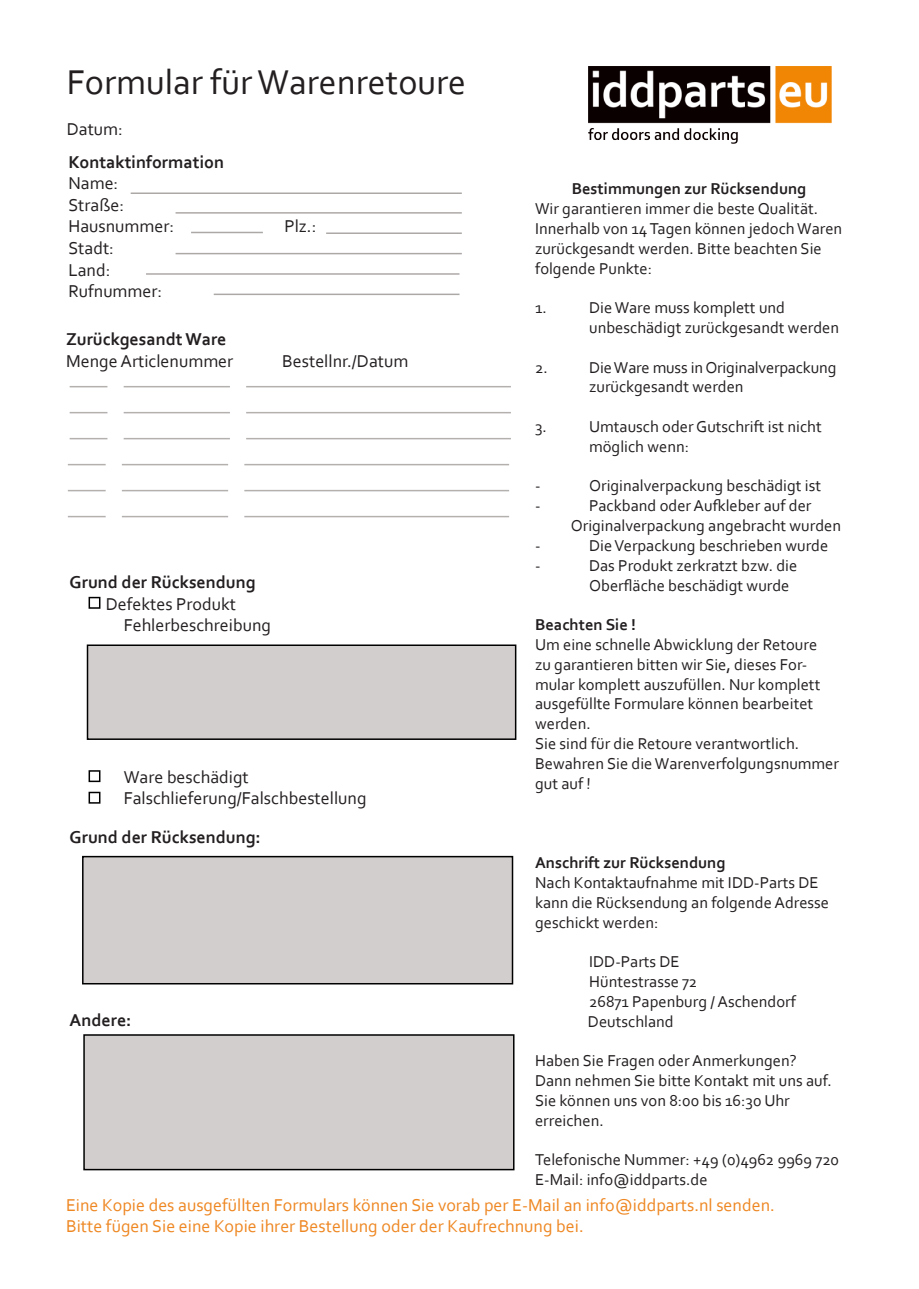
<style>
.page{position:relative;width:919px;height:1289px;background:#fff}
.page>*{position:absolute;margin:0;border:0;box-sizing:border-box;transform-origin:0 0}
.t1{font:36px "Corbel";color:#231f20}
.t2{font:18px/21.6px "Corbel";color:#231f20}
.t3{font:18px/21.6px "Corbel";color:#ee8722}
.t4{font:700 18px "Corbel";color:#231f20}
.t5{font:16.5px/19.8px "Corbel";color:#231f20}
.t6{font:700 16.5px "Corbel";color:#231f20}
</style>
<div class="page">
<img style="left:588px;top:67px;width:243px;height:77px">
<div style="left:82px;top:855px;width:431px;height:129px;background:#d2cecd;border:2px solid #000"></div>
<div style="left:83px;top:1034px;width:431px;height:136px;background:#d2cecd;border:2px solid #000"></div>
<hr style="left:131px;top:192px;width:331px;height:2px;background:#524a47">
<hr style="left:175px;top:212px;width:287px;height:2px;background:#524a47">
<hr style="left:326px;top:232px;width:136px;height:2px;background:#524a47">
<hr style="left:191px;top:232px;width:72px;height:1px;background:#524a47">
<hr style="left:175px;top:253px;width:287px;height:1px;background:#524a47">
<hr style="left:146px;top:273px;width:313px;height:2px;background:#524a47">
<hr style="left:214px;top:293px;width:245px;height:2px;background:#524a47">
<hr style="left:70px;top:386px;width:37px;height:1px;background:#625a57">
<hr style="left:124px;top:386px;width:106px;height:1px;background:#625a57">
<hr style="left:246px;top:386px;width:265px;height:1px;background:#625a57">
<hr style="left:70px;top:412px;width:37px;height:1px;background:#625a57">
<hr style="left:124px;top:412px;width:106px;height:1px;background:#625a57">
<hr style="left:246px;top:412px;width:265px;height:1px;background:#625a57">
<hr style="left:70px;top:438px;width:37px;height:1px;background:#625a57">
<hr style="left:124px;top:438px;width:106px;height:1px;background:#625a57">
<hr style="left:246px;top:438px;width:265px;height:1px;background:#625a57">
<hr style="left:68px;top:464px;width:38px;height:1px;background:#625a57">
<hr style="left:122px;top:464px;width:106px;height:1px;background:#625a57">
<hr style="left:244px;top:464px;width:265px;height:1px;background:#625a57">
<hr style="left:68px;top:490px;width:38px;height:1px;background:#625a57">
<hr style="left:122px;top:490px;width:106px;height:1px;background:#625a57">
<hr style="left:244px;top:490px;width:265px;height:1px;background:#625a57">
<hr style="left:68px;top:516px;width:38px;height:1px;background:#625a57">
<hr style="left:122px;top:516px;width:106px;height:1px;background:#625a57">
<hr style="left:244px;top:516px;width:265px;height:1px;background:#625a57">
<div style="left:89px;top:597px;width:11px;height:11px;border:2px solid #000"></div>
<div style="left:89px;top:770px;width:11px;height:12px;border:2px solid #000"></div>
<div style="left:89px;top:791px;width:11px;height:12px;border:2px solid #000"></div>
<div style="left:87px;top:644px;width:429px;height:96px;background:#d2cecd;border:2px solid #000"></div>
<h1 class="t1" style="left:67px;top:59px;width:401px">Formular für Warenretoure</h1>
<p class="t2" style="left:67px;top:118px;width:58px">Datum:</p>
<p class="t4" style="left:68px;top:150px;width:157px">Kontaktinformation</p>
<p class="t2" style="left:68px;top:172px;width:107px">Name:<br>Straße:<br>Hausnummer:</p>
<p class="t2" style="left:284px;top:215px;width:33px">Plz.:</p>
<p class="t2" style="left:68px;top:237px;width:95px">Stadt:<br>Land:<br>Rufnummer:</p>
<p class="t4" style="left:66px;top:328px;width:162px">Zurückgesandt Ware</p>
<p class="t2" style="left:66px;top:349px;width:169px">Menge Articlenummer</p>
<p class="t2" style="left:282px;top:349px;width:128px">Bestellnr./Datum</p>
<p class="t4" style="left:70px;top:571px;width:187px">Grund der Rücksendung</p>
<p class="t2" style="left:124px;top:592px;width:149px;text-indent:-18px">Defektes Produkt<br>Fehlerbeschreibung</p>
<p class="t2" style="left:124px;top:765px;width:244px">Ware beschädigt<br>Falschlieferung/Falschbestellung</p>
<p class="t4" style="left:70px;top:825px;width:193px">Grund der Rücksendung:</p>
<p class="t4" style="left:70px;top:1008px;width:63px">Andere:</p>
<p class="t6" style="left:572px;top:179px;width:236px">Bestimmungen zur Rücksendung</p>
<p class="t5" style="left:535px;top:198px;width:309px">Wir garantieren immer die beste Qualität.<br>Innerhalb von 14 Tagen können jedoch Waren zurückgesandt werden. Bitte beachten Sie folgende Punkte:</p>
<p class="t5" style="left:535px;top:297px;width:13px">1.</p>
<p class="t5" style="left:589px;top:297px;width:251px">Die Ware muss komplett und unbeschädigt zurückgesandt werden</p>
<p class="t5" style="left:535px;top:357px;width:14px">2.</p>
<p class="t5" style="left:589px;top:357px;width:249px">Die Ware muss in Originalverpackung zurückgesandt werden</p>
<p class="t5" style="left:535px;top:416px;width:13px">3.</p>
<p class="t5" style="left:589px;top:416px;width:234px">Umtausch oder Gutschrift ist nicht möglich wenn:</p>
<p class="t5" style="left:535px;top:475px;width:7px">-</p>
<p class="t5" style="left:589px;top:475px;width:233px">Originalverpackung beschädigt ist</p>
<p class="t5" style="left:535px;top:495px;width:7px">-</p>
<p class="t5" style="left:570px;top:495px;width:272px;text-indent:18px">Packband oder Aufkleber auf der<br>Originalverpackung angebracht wurden</p>
<p class="t5" style="left:535px;top:535px;width:7px">-</p>
<p class="t5" style="left:589px;top:535px;width:241px">Die Verpackung beschrieben wurde</p>
<p class="t5" style="left:535px;top:555px;width:7px">-</p>
<p class="t5" style="left:589px;top:555px;width:210px">Das Produkt zerkratzt bzw. die<br>Oberfläche beschädigt wurde</p>
<p class="t6" style="left:535px;top:614px;width:102px">Beachten Sie !</p>
<p class="t5" style="left:535px;top:634px;width:305px">Um eine schnelle Abwicklung der Retoure<br>zu garantieren bitten wir Sie, dieses For&shy;mular komplett auszufüllen. Nur komplett ausgefüllte Formulare können bearbeitet werden.<br>Sie sind für die Retoure verantwortlich.<br>Bewahren Sie die Warenverfolgungsnummer gut auf !</p>
<p class="t6" style="left:535px;top:852px;width:192px">Anschrift zur Rücksendung</p>
<p class="t5" style="left:535px;top:872px;width:295px">Nach Kontaktaufnahme mit IDD-Parts DE kann die Rücksendung an folgende Adresse geschickt werden:</p>
<p class="t5" style="left:588px;top:951px;width:210px">IDD-Parts DE<br>Hüntestrasse 72<br>26871 Papenburg / Aschendorf<br>Deutschland</p>
<p class="t5" style="left:535px;top:1050px;width:298px">Haben Sie Fragen oder Anmerkungen?<br>Dann nehmen Sie bitte Kontakt mit uns auf.<br>Sie können uns von 8:00 bis 16:30 Uhr erreichen.</p>
<p class="t5" style="left:535px;top:1149px;width:305px">Telefonische Nummer: +49 (0)4962 9969 720<br>E-Mail: info@iddparts.de</p>
<p class="t3" style="left:66px;top:1193px;width:710px">Eine Kopie des ausgefüllten Formulars können Sie vorab per E-Mail an info@iddparts.nl senden.<br>Bitte fügen Sie eine Kopie ihrer Bestellung oder der Kaufrechnung bei.</p>
</div>
